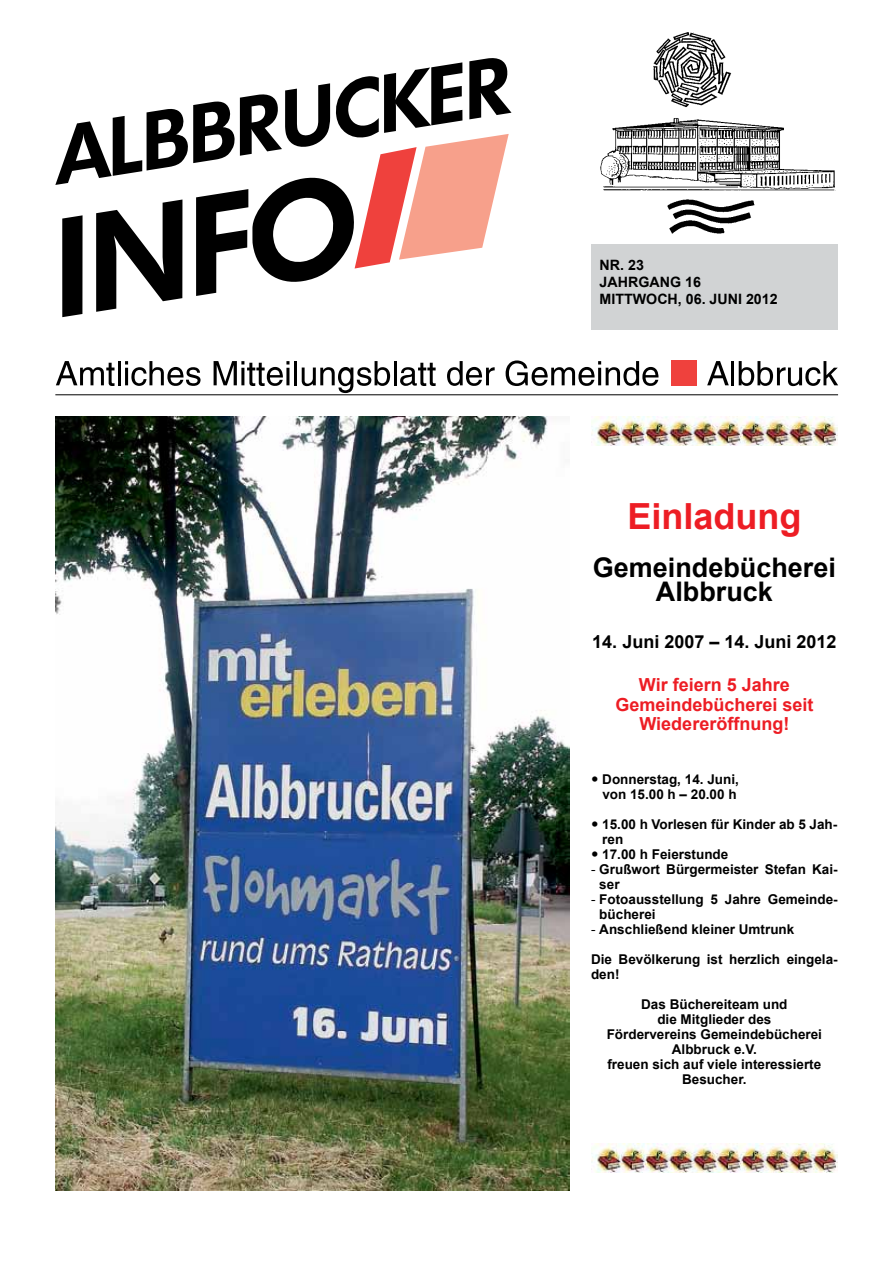
<style>
.page{position:relative;width:893px;height:1263px;background:#fff}
.page>*{position:absolute;margin:0;border:0;box-sizing:border-box;transform-origin:0 0}
.t1{font:700 36px "Arial";color:#ed1d24}
.t2{font:700 27px/23.7px "Arial";color:#000;text-align:center}
.t3{font:700 18px/19.5px "Arial";color:#ed1d24;text-align:center}
.t4{font:700 18px "Arial";color:#000}
.t5{font:700 14.25px/17.1px "Arial";color:#000}
.t6{font:700 13.5px/15px "Arial";color:#000}
.s1{font-weight:400}
</style>
<div class="page">
<img style="left:654px;top:33px;width:78px;height:74px">
<img style="left:600px;top:118px;width:236px;height:73px">
<img style="left:667px;top:199px;width:88px;height:35px">
<div style="left:591px;top:244px;width:247px;height:85px;background:#d1d3d4"></div>
<svg style="left:56px;top:361px;width:59px;height:25px"></svg>
<hr style="left:118px;top:361px;width:3px;height:24px;background:#000">
<svg style="left:125px;top:361px;width:76px;height:25px"></svg>
<svg style="left:214px;top:361px;width:75px;height:25px"></svg>
<hr style="left:286px;top:368px;width:3px;height:17px;background:#000">
<hr style="left:294px;top:361px;width:3px;height:24px;background:#000">
<svg style="left:302px;top:361px;width:88px;height:32px"></svg>
<hr style="left:394px;top:361px;width:3px;height:24px;background:#000">
<svg style="left:400px;top:363px;width:36px;height:23px"></svg>
<svg style="left:447px;top:361px;width:48px;height:25px"></svg>
<svg style="left:506px;top:360px;width:152px;height:26px"></svg>
<svg style="left:707px;top:361px;width:22px;height:24px"></svg>
<hr style="left:731px;top:361px;width:3px;height:24px;background:#000">
<svg style="left:739px;top:361px;width:99px;height:25px"></svg>
<div style="left:671px;top:360px;width:26px;height:25px;background:#ef413d"></div>
<hr style="left:55px;top:394px;width:783px;height:1px;background:#000">
<svg style="left:55px;top:58px;width:456px;height:259px"></svg>
<img style="left:591px;top:1143px;width:247px;height:29px">
<img style="left:55px;top:417px;width:515px;height:774px">
<img style="left:591px;top:417px;width:247px;height:28px">
<p class="t5" style="left:600px;top:257px;width:180px">NR. 23<br>Jahrgang 16<br>Mittwoch, 06. Juni 2012</p>
<h1 class="t1" style="left:627px;top:493px;width:176px">Einladung</h1>
<h2 class="t2" style="left:593px;top:556px;width:245px">Gemeindebücherei<br>Albbruck</h2>
<h3 class="t4" style="left:592px;top:630px;width:246px">14. Juni 2007 – 14. Juni 2012</h3>
<h3 class="t3" style="left:615px;top:676px;width:200px">Wir feiern 5 Jahre<br>Gemeindebücherei seit<br>Wiedereröffnung!</h3>
<p class="t6" style="left:602px;top:772px;width:138px">Donnerstag, 14. Juni, von 15.00 h – 20.00 h</p>
<p class="t6" style="left:602px;top:817px;width:236px">15.00 h Vorlesen für Kinder ab 5 Jah&shy;ren<br>17.00 h Feierstunde</p>
<p class="t6" style="left:599px;top:862px;width:240px;text-indent:-8px"><span class="s1">-</span> Grußwort Bürgermeister Stefan Kai&shy;ser</p>
<p class="t6" style="left:599px;top:892px;width:240px;text-indent:-8px"><span class="s1">-</span> Fotoausstellung 5 Jahre Gemeinde&shy;bücherei</p>
<p class="t6" style="left:591px;top:922px;width:205px"><span class="s1">-</span> Anschließend kleiner Umtrunk</p>
<p class="t6" style="left:591px;top:952px;width:248px">Die Bevölkerung ist herzlich eingela&shy;den!</p>
<p class="t6" style="left:607px;top:997px;width:217px;text-align:center">Das Büchereiteam und<br>die Mitglieder des<br>Fördervereins Gemeindebücherei<br>Albbruck e.V.<br>freuen sich auf viele interessierte<br>Besucher.</p>
</div>
